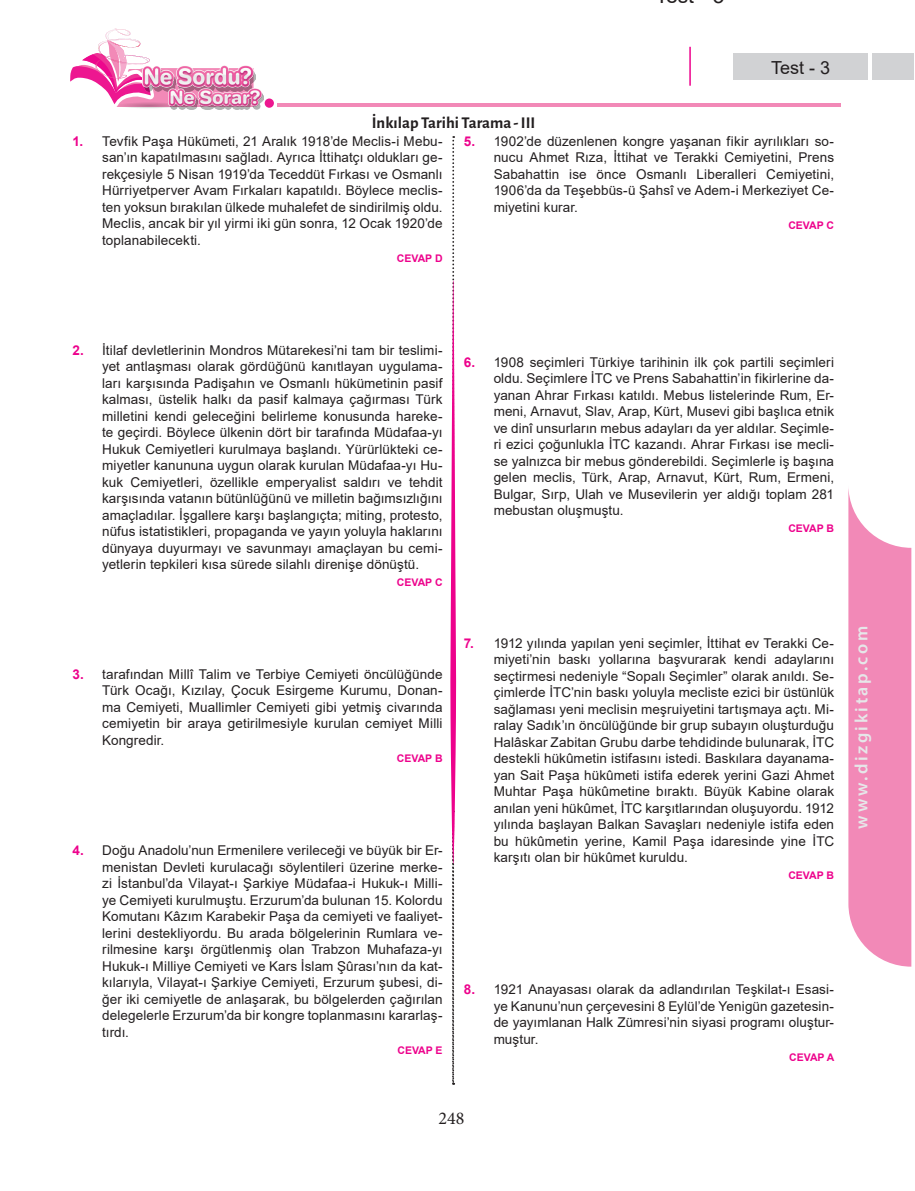
<style>
.page{position:relative;width:915px;height:1191px;background:#fff}
.page>*{position:absolute;margin:0;border:0;box-sizing:border-box;transform-origin:0 0}
.t1{font:600 18px "Myriad Pro";letter-spacing:.14em;color:#e6e7e9}
.t2{font:18px "Arial";color:#231f20}
.t3{font:18px "Minion Pro";color:#231f20}
.t4{font:700 16.5px "Alegreya Sans";color:#231f20}
.t5{font:13.5px/16.5px "Arial";letter-spacing:.005em;color:#231f20;text-align:justify}
.t6{font:700 10.5px "Arial";color:#ed028c}
.s1{font-weight:700;color:#ed028c}
</style>
<div class="page">
<hr style="left:277px;top:103px;width:562px;height:4px;background:#f289b7">
<svg style="left:70px;top:28px;width:204px;height:80px"></svg>
<img style="left:143px;top:65px;width:112px;height:26px">
<img style="left:168px;top:88px;width:95px;height:22px">
<svg style="left:848px;top:488px;width:63px;height:478px"></svg>
<svg style="left:450px;top:136px;width:6px;height:948px"></svg>
<div style="left:733px;top:54px;width:180px;height:26px;background:#d1d2d4"></div>
<svg style="left:867px;top:53px;width:4px;height:27px"></svg>
<hr style="left:689px;top:47px;width:1px;height:39px;background:#ed028c">
<h1 class="t2" style="left:771px;top:55px;width:61px">Test - 3</h1>
<p class="t4" style="left:372px;top:110px;width:165px">İnkılap Tarihi Tarama - III</p>
<p class="t5" style="left:102px;top:133px;width:342px;text-indent:-30px"><span class="s1">1.</span> Tevfik Paşa Hükümeti, 21 Aralık 1918’de Meclis-i Mebu&shy;san’ın kapatılmasını sağladı. Ayrıca İttihatçı oldukları ge&shy;rekçesiyle 5 Nisan 1919’da Teceddüt Fırkası ve Osmanlı Hürriyetperver Avam Fırkaları kapatıldı. Böylece meclis&shy;ten yoksun bırakılan ülkede muhalefet de sindirilmiş oldu.<br>Meclis, ancak bir yıl yirmi iki gün sonra, 12 Ocak 1920’de toplanabilecekti.</p>
<p class="t6" style="left:396px;top:251px;width:47px">CEVAP D</p>
<p class="t5" style="left:493px;top:133px;width:342px;text-indent:-30px"><span class="s1">5.</span> 1902’de düzenlenen kongre yaşanan fikir ayrılıkları so&shy;nucu Ahmet Rıza, İttihat ve Terakki Cemiyetini, Prens Sabahattin ise önce Osmanlı Liberalleri Cemiyetini, 1906’da da Teşebbüs-ü Şahsî ve Adem-i Merkeziyet Ce&shy;miyetini kurar.</p>
<p class="t6" style="left:788px;top:218px;width:47px">CEVAP C</p>
<p class="t5" style="left:102px;top:341px;width:342px;text-indent:-30px"><span class="s1">2.</span> İtilaf devletlerinin Mondros Mütarekesi’ni tam bir teslimi&shy;yet antlaşması olarak gördüğünü kanıtlayan uygulama&shy;ları karşısında Padişahın ve Osmanlı hükümetinin pasif kalması, üstelik halkı da pasif kalmaya çağırması Türk milletini kendi geleceğini belirleme konusunda hareke&shy;te geçirdi. Böylece ülkenin dört bir tarafında Müdafaa-yı Hukuk Cemiyetleri kurulmaya başlandı. Yürürlükteki ce&shy;miyetler kanununa uygun olarak kurulan Müdafaa-yı Hu&shy;kuk Cemiyetleri, özellikle emperyalist saldırı ve tehdit karşısında vatanın bütünlüğünü ve milletin bağımsızlığını amaçladılar. İşgallere karşı başlangıçta; miting, protesto, nüfus istatistikleri, propaganda ve yayın yoluyla haklarını dünyaya duyurmayı ve savunmayı amaçlayan bu cemi&shy;yetlerin tepkileri kısa sürede silahlı direnişe dönüştü.</p>
<p class="t6" style="left:396px;top:575px;width:47px">CEVAP C</p>
<p class="t5" style="left:102px;top:665px;width:342px;text-indent:-30px"><span class="s1">3.</span> tarafından Millî Talim ve Terbiye Cemiyeti öncülüğünde Türk Ocağı, Kızılay, Çocuk Esirgeme Kurumu, Donan&shy;ma Cemiyeti, Muallimler Cemiyeti gibi yetmiş civarında cemiyetin bir araya getirilmesiyle kurulan cemiyet Milli Kongredir.</p>
<p class="t6" style="left:396px;top:750px;width:47px">CEVAP B</p>
<p class="t5" style="left:102px;top:842px;width:342px;text-indent:-30px"><span class="s1">4.</span> Doğu Anadolu’nun Ermenilere verileceği ve büyük bir Er&shy;menistan Devleti kurulacağı söylentileri üzerine merke&shy;zi İstanbul’da Vilayat-ı Şarkiye Müdafaa-i Hukuk-ı Milli&shy;ye Cemiyeti kurulmuştu. Erzurum’da bulunan 15. Kolordu Komutanı Kâzım Karabekir Paşa da cemiyeti ve faaliyet&shy;lerini destekliyordu. Bu arada bölgelerinin Rumlara ve&shy;rilmesine karşı örgütlenmiş olan Trabzon Muhafaza-yı Hukuk-ı Milliye Cemiyeti ve Kars İslam Şûrası’nın da kat&shy;kılarıyla, Vilayat-ı Şarkiye Cemiyeti, Erzurum şubesi, di&shy;ğer iki cemiyetle de anlaşarak, bu bölgelerden çağırılan delegelerle Erzurum’da bir kongre toplanmasını kararlaş&shy;tırdı.</p>
<p class="t6" style="left:397px;top:1042px;width:47px">CEVAP E</p>
<p class="t5" style="left:493px;top:354px;width:342px;text-indent:-30px"><span class="s1">6.</span> 1908 seçimleri Türkiye tarihinin ilk çok partili seçimleri oldu. Seçimlere İTC ve Prens Sabahattin’in fikirlerine da&shy;yanan Ahrar Fırkası katıldı. Mebus listelerinde Rum, Er&shy;meni, Arnavut, Slav, Arap, Kürt, Musevi gibi başlıca etnik ve dinî unsurların mebus adayları da yer aldılar. Seçimle&shy;ri ezici çoğunlukla İTC kazandı. Ahrar Fırkası ise mecli&shy;se yalnızca bir mebus gönderebildi. Seçimlerle iş başına gelen meclis, Türk, Arap, Arnavut, Kürt, Rum, Ermeni, Bulgar, Sırp, Ulah ve Musevilerin yer aldığı toplam 281 mebustan oluşmuştu.</p>
<p class="t6" style="left:788px;top:521px;width:47px">CEVAP B</p>
<p class="t5" style="left:493px;top:634px;width:342px;text-indent:-30px"><span class="s1">7.</span> 1912 yılında yapılan yeni seçimler, İttihat ev Terakki Ce&shy;miyeti’nin baskı yollarına başvurarak kendi adaylarını seçtirmesi nedeniyle “Sopalı Seçimler” olarak anıldı. Se&shy;çimlerde İTC’nin baskı yoluyla mecliste ezici bir üstünlük sağlaması yeni meclisin meşruiyetini tartışmaya açtı. Mi&shy;ralay Sadık’ın öncülüğünde bir grup subayın oluşturduğu Halâskar Zabitan Grubu darbe tehdidinde bulunarak, İTC destekli hükûmetin istifasını istedi. Baskılara dayanama&shy;yan Sait Paşa hükûmeti istifa ederek yerini Gazi Ahmet Muhtar Paşa hükûmetine bıraktı. Büyük Kabine olarak anılan yeni hükûmet, İTC karşıtlarından oluşuyordu. 1912 yılında başlayan Balkan Savaşları nedeniyle istifa eden bu hükûmetin yerine, Kamil Paşa idaresinde yine İTC karşıtı olan bir hükûmet kuruldu.</p>
<p class="t6" style="left:788px;top:868px;width:47px">CEVAP B</p>
<h1 class="t1" style="left:849px;top:828px;width:204px;rotate:-90deg">www.dizgikitap.com</h1>
<p class="t5" style="left:493px;top:981px;width:342px;text-indent:-30px"><span class="s1">8.</span> 1921 Anayasası olarak da adlandırılan Teşkilat-ı Esasi&shy;ye Kanunu’nun çerçevesini 8 Eylül’de Yenigün gazetesin&shy;de yayımlanan Halk Zümresi’nin siyasi programı oluştur&shy;muştur.</p>
<p class="t6" style="left:788px;top:1049px;width:47px">CEVAP A</p>
<h1 class="t3" style="left:438px;top:1106px;width:27px">248</h1>
</div>
